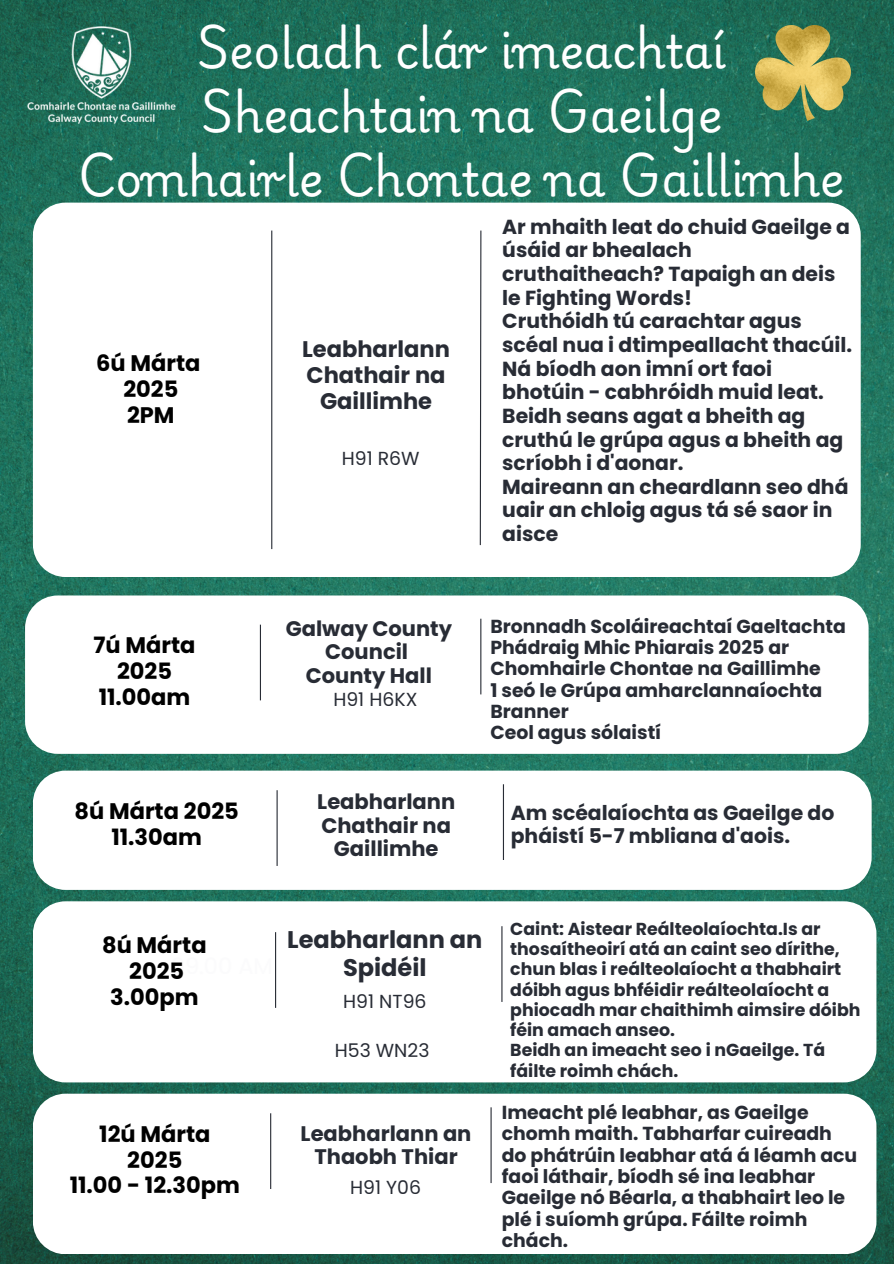
<style>
.page{position:relative;width:894px;height:1264px;background:#fff}
.page>*{position:absolute;margin:0;border:0;box-sizing:border-box;transform-origin:0 0}
.t1{font:45.75px/64.2px "Playwrite US Modern";color:#fff;text-align:center}
.t2{font:700 24px/28.2px "Poppins";color:#282c35;text-align:center}
.t3{font:700 22.5px/25.8px "Poppins";color:#000;text-align:center}
.t4{font:700 22.5px/25.8px "Poppins";color:#282c35;text-align:center}
.t5{font:700 21px/23.7px "Poppins";color:#282c35;text-align:center}
.t6{font:700 20.4px/23.7px "Poppins";color:#282c35}
.t7{font:700 18.9px/21.3px "Poppins";color:#282c35}
.t8{font:18.9px "Poppins";color:#282c35}
.t9{font:700 17.4px/20.2px "Poppins";color:#282c35}
</style>
<div class="page">
<img style="left:0;top:0;width:893px;height:1263px">
<img style="left:21px;top:19px;width:162px;height:112px">
<img style="left:755px;top:25px;width:95px;height:96px">
<div style="left:33px;top:770px;width:838px;height:119px;background:#fff;border-radius:33px"></div>
<hr style="left:276px;top:790px;width:1px;height:76px;background:#282c35">
<hr style="left:502px;top:784px;width:2px;height:76px;background:#282c35">
<div style="left:25px;top:595px;width:843px;height:158px;background:#fff;border-radius:33px"></div>
<hr style="left:260px;top:624px;width:1px;height:76px;background:#282c35">
<hr style="left:480px;top:618px;width:1px;height:76px;background:#282c35">
<div style="left:33px;top:901px;width:843px;height:181px;background:#fff;border-radius:33px"></div>
<hr style="left:275px;top:932px;width:1px;height:75px;background:#282c35">
<hr style="left:501px;top:926px;width:1px;height:75px;background:#282c35">
<div style="left:33px;top:203px;width:827px;height:374px;background:#fff;border-radius:33px"></div>
<hr style="left:271px;top:230px;width:1px;height:319px;background:#282c35">
<svg style="left:479px;top:230px;width:3px;height:316px"></svg>
<div style="left:33px;top:1093px;width:843px;height:161px;background:#fff;border-radius:33px"></div>
<hr style="left:270px;top:1113px;width:1px;height:75px;background:#282c35">
<hr style="left:490px;top:1107px;width:1px;height:75px;background:#282c35">
<p class="t1" style="left:78px;top:20px;width:767px">Seoladh clár imeachtaí<br>Sheachtain na Gaeilge<br>Comhairle Chontae na Gaillimhe</p>
<h4 class="t3" style="left:96px;top:350px;width:106px">6ú Márta<br>2025<br>2PM</h4>
<h4 class="t3" style="left:94px;top:632px;width:103px">7ú Márta<br>2025<br>11.00am</h4>
<h3 class="t3" style="left:75px;top:797px;width:166px">8ú Márta 2025<br>11.30am</h3>
<p class="t3" style="left:102px;top:932px;width:106px">8ú Márta<br>2025<br>3.00pm</p>
<h3 class="t3" style="left:70px;top:1120px;width:172px">12ú Márta<br>2025<br>11.00 - 12.30pm</h3>
<h3 class="t4" style="left:302px;top:336px;width:149px">Leabharlann<br>Chathair na<br>Gaillimhe</h3>
<p class="t8" style="left:342px;top:444px;width:79px">H91 R6W</p>
<p class="t6" style="left:502px;top:215px;width:351px">Ar mhaith leat do chuid Gaeilge a úsáid ar bhealach cruthaitheach? Tapaigh an deis le Fighting Words!<br>Cruthóidh tú carachtar agus scéal nua i dtimpeallacht thacúil.<br>Ná bíodh aon imní ort faoi bhotúin - cabhróidh muid leat.<br>Beidh seans agat a bheith ag cruthú le grúpa agus a bheith ag scríobh i d'aonar.<br>Maireann an cheardlann seo dhá uair an chloig agus tá sé saor in aisce</p>
<p class="t5" style="left:285px;top:616px;width:168px">Galway County<br>Council<br>County Hall</p>
<h3 class="t7" style="left:490px;top:615px;width:357px">Bronnadh Scoláireachtaí Gaeltachta<br>Phádraig Mhic Phiarais 2025 ar<br>Chomhairle Chontae na Gaillimhe</h3>
<h5 class="t7" style="left:490px;top:679px;width:333px">1 seó le Grúpa amharclannaíochta<br>Branner</h5>
<p class="t7" style="left:490px;top:722px;width:172px">Ceol agus sólaistí</p>
<h3 class="t8" style="left:333px;top:686px;width:85px">H91 H6KX</h3>
<h1 class="t5" style="left:317px;top:790px;width:139px">Leabharlann<br>Chathair na<br>Gaillimhe</h1>
<p class="t6" style="left:510px;top:800px;width:325px">Am scéalaíochta as Gaeilge do pháistí 5-7 mbliana d'aois.</p>
<h4 class="t2" style="left:287px;top:925px;width:197px">Leabharlann an<br>Spidéil</h4>
<h5 class="t9" style="left:510px;top:918px;width:351px">Caint: Aistear Reálteolaíochta.Is ar thosaítheoirí atá an caint seo dírithe, chun blas i reálteolaíocht a thabhairt dóibh agus bhféidir reálteolaíocht a phiocadh mar chaithimh aimsire dóibh féin amach anseo.</h5>
<p class="t9" style="left:510px;top:1040px;width:316px">Beidh an imeacht seo i nGaeilge. Tá fáilte roimh chách.</p>
<p class="t8" style="left:343px;top:988px;width:85px">H91 NT96</p>
<p class="t8" style="left:335px;top:1036px;width:96px">H53 WN23</p>
<h4 class="t5" style="left:300px;top:1121px;width:172px">Leabharlann an<br>Thaobh Thiar</h4>
<p class="t8" style="left:350px;top:1174px;width:72px">H91 Y06</p>
<h3 class="t7" style="left:501px;top:1101px;width:357px">Imeacht plé leabhar, as Gaeilge chomh maith. Tabharfar cuireadh do phátrúin leabhar atá á léamh acu faoi láthair, bíodh sé ina leabhar<br>Gaeilge nó Béarla, a thabhairt leo le plé i suíomh grúpa. Fáilte roimh chách.</h3>
</div>
